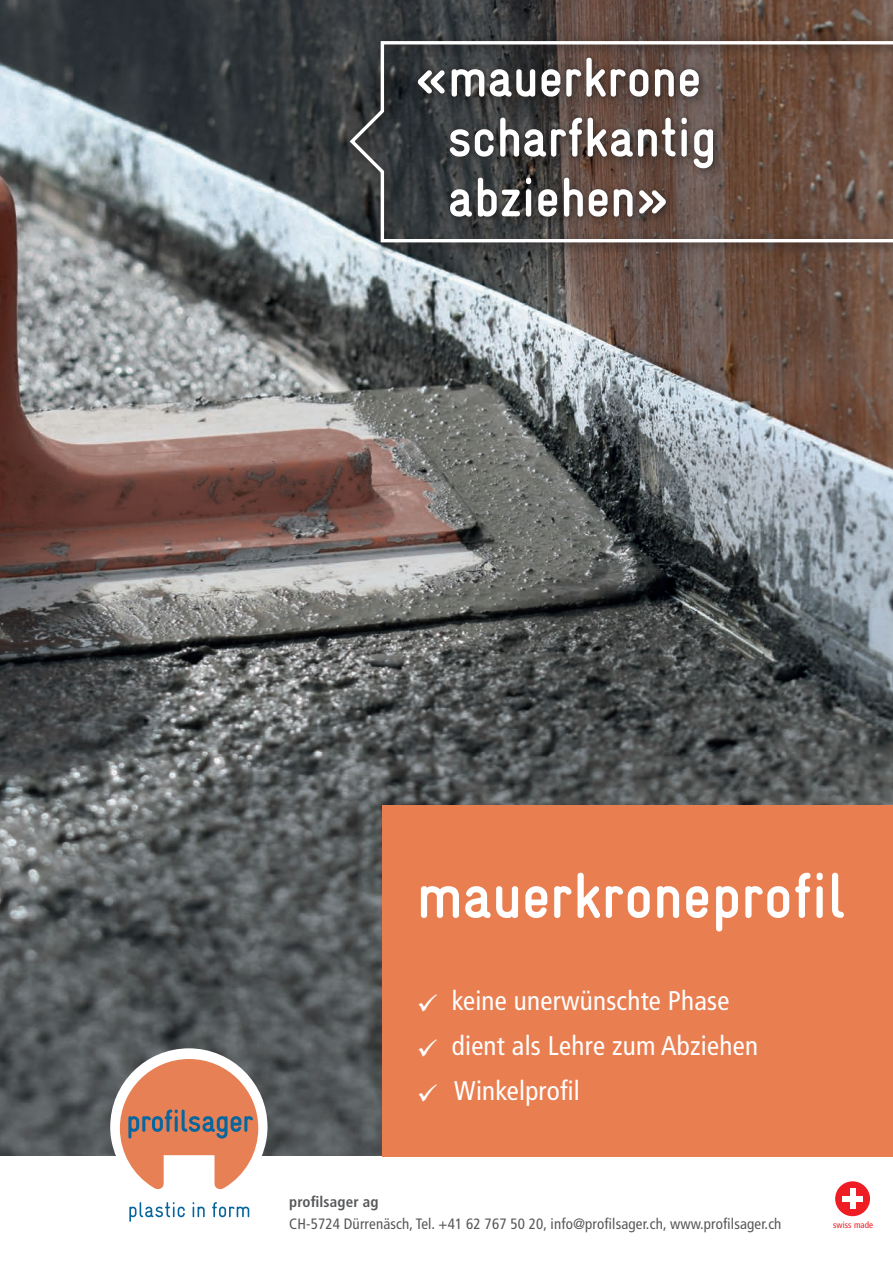
<style>
.page{position:relative;width:893px;height:1263px;background:#fff}
.page>*{position:absolute;margin:0;border:0;box-sizing:border-box;transform-origin:0 0}
.t1{font:700 condensed 64.5px "Gravur";color:#fff}
.t2{font:700 condensed 55.5px/60px "Gravur";color:#fff;text-align:center}
.t3{font:condensed 27px "Frutiger LT Com";letter-spacing:.01em;color:#fff}
.t4{font:condensed 15px "Frutiger LT Com";letter-spacing:.01em;color:#57585a}
.t5{font:700 condensed 15px "Frutiger LT Com";letter-spacing:.01em;color:#57585a}
.t6{font:condensed 9px "Frutiger LT Com";letter-spacing:.01em;color:#ee1d23}
</style>
<div class="page">
<img style="left:0;top:0;width:893px;height:1157px">
<div style="left:340px;top:30px;width:553px;height:223px;background:#231f20;opacity:.5"></div>
<svg style="left:347px;top:39px;width:546px;height:205px;background:#68564e"></svg>
<div style="left:413px;top:52px;width:312px;height:177px;background:#231f20;opacity:.5"></div>
<div style="left:414px;top:54px;width:303px;height:167px;background:#231f20;opacity:.5"></div>
<div style="left:835px;top:1181px;width:35px;height:35px;background:#ee1d23;border-radius:50%"></div>
<div style="left:850px;top:1188px;width:5px;height:21px;background:#fff"></div>
<div style="left:842px;top:1196px;width:21px;height:5px;background:#fff"></div>
<svg style="left:110px;top:1048px;width:157px;height:174px"></svg>
<div style="left:383px;top:805px;width:510px;height:352px;background:#e97e51"></div>
<h2 class="t2" style="left:416px;top:47px;width:302px">«mauerkrone scharfkantig abziehen»</h2>
<h1 class="t1" style="left:417px;top:860px;width:431px">mauerkroneprofil</h1>
<h3 class="t3" style="left:417px;top:985px;width:314px">✓ keine unerwünschte Phase</h3>
<h3 class="t3" style="left:417px;top:1030px;width:343px">✓ dient als Lehre zum Abziehen</h3>
<h3 class="t3" style="left:417px;top:1075px;width:165px">✓ Winkelprofil</h3>
<p class="t5" style="left:289px;top:1193px;width:91px">profilsager ag</p>
<p class="t4" style="left:289px;top:1215px;width:494px">CH-5724 Dürrenäsch, Tel. +41 62 767 50 20, info@profilsager.ch, www.profilsager.ch</p>
<p class="t6" style="left:833px;top:1219px;width:42px">swiss made</p>
</div>
